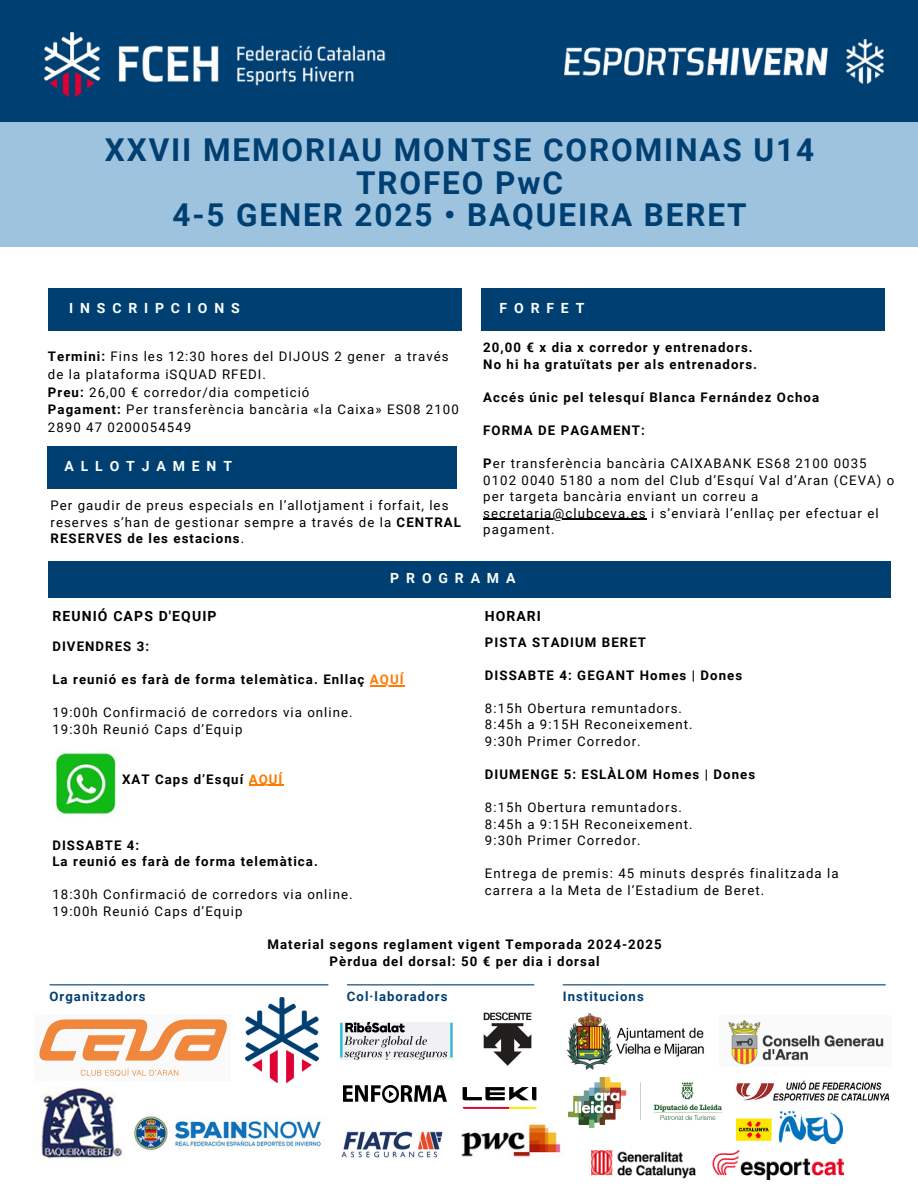
<style>
.page{position:relative;width:918px;height:1188px;background:#fff}
.page>*{position:absolute;margin:0;border:0;box-sizing:border-box;transform-origin:0 0}
.t1{font:700 31.5px/32.7px "Roboto";letter-spacing:.06em;color:#003f72;text-align:center}
.t2{font:700 13.95px "Roboto";letter-spacing:.49em;color:#fcfff9}
.t3{font:700 13.95px "Roboto";letter-spacing:.08em;color:#000}
.t4{font:13.2px/16.5px "Roboto";letter-spacing:.08em;color:#000}
.t5{font:700 13.2px/16.5px "Roboto";letter-spacing:.08em;color:#000}
.t6{font:700 13.05px "Roboto";letter-spacing:.08em;color:#003f72}
.s1{font-weight:700}
.s2{color:#ff7900}
</style>
<div class="page">
<div style="left:48px;top:447px;width:409px;height:41px;background:#003f72"></div>
<div style="left:481px;top:288px;width:404px;height:42px;background:#003f72"></div>
<div style="left:48px;top:288px;width:414px;height:42px;background:#003f72"></div>
<div style="left:48px;top:562px;width:843px;height:36px;background:#003f72"></div>
<img style="left:39px;top:1019px;width:188px;height:57px">
<img style="left:34px;top:1087px;width:90px;height:72px">
<img style="left:566px;top:1014px;width:138px;height:56px">
<img style="left:728px;top:1019px;width:156px;height:46px">
<img style="left:736px;top:1112px;width:107px;height:31px">
<img style="left:341px;top:1023px;width:111px;height:37px">
<img style="left:736px;top:1080px;width:154px;height:21px">
<img style="left:483px;top:1012px;width:49px;height:54px">
<img style="left:343px;top:1086px;width:104px;height:17px">
<img style="left:591px;top:1151px;width:252px;height:29px">
<hr style="left:347px;top:984px;width:187px;height:1px;background:#003f72">
<hr style="left:563px;top:984px;width:323px;height:1px;background:#003f72">
<hr style="left:49px;top:984px;width:279px;height:1px;background:#003f72">
<img style="left:462px;top:1087px;width:74px;height:22px">
<img style="left:341px;top:1131px;width:102px;height:27px">
<img style="left:569px;top:1077px;width:153px;height:51px">
<div style="left:0;top:118px;width:918px;height:128px;background:#9ec3de"></div>
<div style="left:0;top:0;width:918px;height:122px;background:#003f72"></div>
<img style="left:44px;top:32px;width:341px;height:64px">
<img style="left:564px;top:39px;width:320px;height:44px">
<img style="left:461px;top:1124px;width:100px;height:33px">
<img style="left:245px;top:997px;width:73px;height:86px">
<img style="left:56px;top:753px;width:60px;height:62px">
<img style="left:134px;top:1116px;width:187px;height:35px">
<hr style="left:483px;top:519px;width:164px;height:1px;background:#000">
<hr style="left:370px;top:685px;width:35px;height:2px;background:#ff7900">
<hr style="left:249px;top:785px;width:35px;height:1px;background:#ff7900">
<h1 class="t1" style="left:105px;top:134px;width:711px">XXVII MEMORIAU MONTSE COROMINAS U14<br>TROFEO PwC<br>4-5 GENER 2025 • BAQUEIRA BERET</h1>
<h2 class="t2" style="left:69px;top:300px;width:172px">INSCRIPCIONS</h2>
<h2 class="t4" style="left:48px;top:348px;width:402px;line-height:17.7px"><span class="s1">Termini:</span> Fins les 12:30 hores del DIJOUS 2 gener a través de la plataforma iSQUAD RFEDI.</h2>
<p class="t4" style="left:48px;top:384px;width:263px"><span class="s1">Preu:</span> 26,00 € corredor/dia competició</p>
<p class="t4" style="left:48px;top:401px;width:412px;line-height:17.7px"><span class="s1">Pagament:</span> Per transferència bancària «la Caixa» ES08 2100<br>2890 47 0200054549</p>
<p class="t2" style="left:65px;top:458px;width:169px">ALLOTJAMENT</p>
<p class="t4" style="left:51px;top:497px;width:412px">Per gaudir de preus especials en l’allotjament i forfait, les reserves s’han de gestionar sempre a través de la <span class="s1">CENTRAL<br>RESERVES de les estacions</span>.</p>
<p class="t2" style="left:500px;top:300px;width:86px">FORFET</p>
<p class="t5" style="left:483px;top:340px;width:275px">20,00 € x dia x corredor y entrenadors.<br>No hi ha gratuïtats per als entrenadors.</p>
<p class="t5" style="left:483px;top:389px;width:337px">Accés únic pel telesquí Blanca Fernández Ochoa</p>
<p class="t5" style="left:483px;top:422px;width:163px">FORMA DE PAGAMENT:</p>
<h2 class="t4" style="left:483px;top:455px;width:413px"><span class="s1">P</span>er transferència bancària CAIXABANK ES68 2100 0035<br>0102 0040 5180 a nom del Club d’Esquí Val d’Aran (CEVA) o per targeta bancària enviant un correu a</h2>
<p class="t4" style="left:483px;top:505px;width:397px">secretaria@clubceva.es i s’enviarà l’enllaç per efectuar el pagament.</p>
<h3 class="t2" style="left:390px;top:570px;width:127px">PROGRAMA</h3>
<p class="t3" style="left:52px;top:608px;width:166px">REUNIÓ CAPS D'EQUIP</p>
<p class="t3" style="left:485px;top:608px;width:57px">HORARI</p>
<p class="t5" style="left:52px;top:639px;width:98px">DIVENDRES 3:</p>
<h3 class="t5" style="left:52px;top:672px;width:353px">La reunió es farà de forma telemàtica. Enllaç <span class="s2">AQUÍ</span></h3>
<h3 class="t4" style="left:52px;top:705px;width:302px">19:00h Confirmació de corredors via online.</h3>
<p class="t4" style="left:52px;top:721px;width:192px">19:30h Reunió Caps d’Equip</p>
<p class="t5" style="left:122px;top:771px;width:162px">XAT Caps d’Esquí <span class="s2">AQUÍ</span></p>
<p class="t5" style="left:52px;top:837px;width:267px">DISSABTE 4:<br>La reunió es farà de forma telemàtica.</p>
<h2 class="t4" style="left:52px;top:887px;width:302px">18:30h Confirmació de corredors via online.</h2>
<h3 class="t4" style="left:52px;top:903px;width:192px">19:00h Reunió Caps d’Equip</h3>
<h3 class="t5" style="left:485px;top:634px;width:163px">PISTA STADIUM BERET</h3>
<h2 class="t5" style="left:485px;top:667px;width:259px">DISSABTE 4: GEGANT Homes | Dones</h2>
<p class="t4" style="left:485px;top:700px;width:199px">8:15h Obertura remuntadors.</p>
<p class="t4" style="left:485px;top:717px;width:209px">8:45h a 9:15H Reconeixement.</p>
<h2 class="t4" style="left:485px;top:733px;width:157px">9:30h Primer Corredor.</h2>
<h2 class="t5" style="left:485px;top:766px;width:272px">DIUMENGE 5: ESLÀLOM Homes | Dones</h2>
<h2 class="t4" style="left:485px;top:799px;width:199px">8:15h Obertura remuntadors.</h2>
<h2 class="t4" style="left:485px;top:816px;width:209px">8:45h a 9:15H Reconeixement.</h2>
<h3 class="t4" style="left:485px;top:832px;width:157px">9:30h Primer Corredor.</h3>
<p class="t4" style="left:485px;top:865px;width:355px">Entrega de premis: 45 minuts després finalitzada la carrera a la Meta de l’Estadium de Beret.</p>
<p class="t5" style="left:267px;top:937px;width:396px;text-align:center">Material segons reglament vigent Temporada 2024-2025<br>Pèrdua del dorsal: 50 € per dia i dorsal</p>
<p class="t6" style="left:49px;top:989px;width:98px">Organitzadors</p>
<h3 class="t6" style="left:347px;top:989px;width:102px">Col·laboradors</h3>
<p class="t6" style="left:563px;top:989px;width:82px">Institucions</p>
</div>
